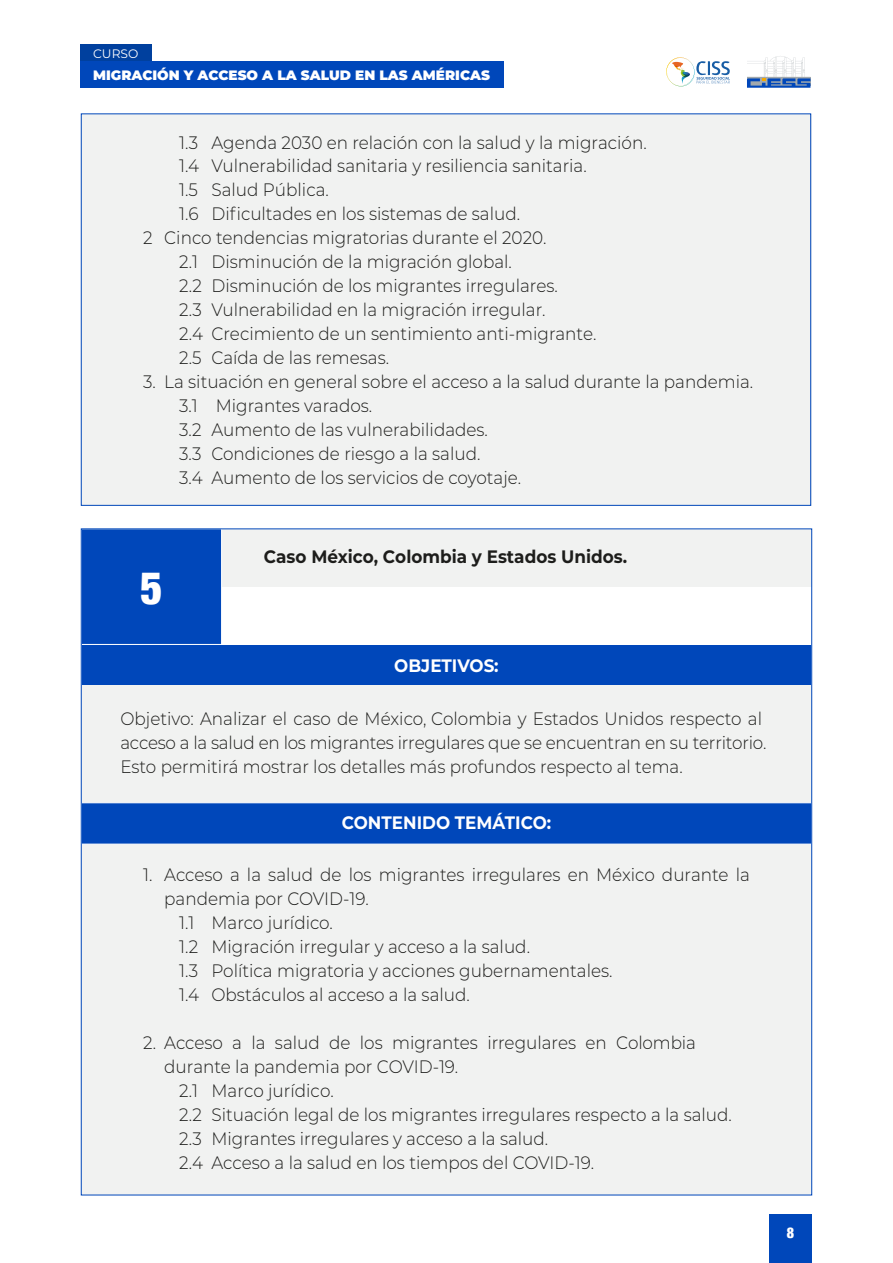
<style>
.page{position:relative;width:893px;height:1263px;background:#fff}
.page>*{position:absolute;margin:0;border:0;box-sizing:border-box;transform-origin:0 0}
.t1{font:900 condensed 45.45px "Helvetica Neue";color:#fff;scale:.93 1}
.t2{font:300 18px/24px "Montserrat";color:#1d1d1b;scale:.94 1}
.t3{font:700 18px "Montserrat";color:#1d1d1b;scale:.94 1}
.t4{font:700 18px "Montserrat";color:#fff;scale:.93 1}
.t5{font:900 condensed 15px "Helvetica Neue";color:#fff;scale:.93 1}
.t6{font:900 13.65px "Montserrat";color:#fff}
.t7{font:12.3px "Montserrat";color:#fff}
</style>
<div class="page">
<div style="left:81px;top:114px;width:731px;height:391px;background:#f1f2f1"></div>
<svg style="left:747px;top:56px;width:63px;height:32px"></svg>
<svg style="left:666px;top:57px;width:64px;height:29px"></svg>
<div style="left:769px;top:1215px;width:43px;height:48px;background:#0047ba"></div>
<div style="left:80px;top:44px;width:71px;height:19px;background:#00409e"></div>
<div style="left:80px;top:62px;width:423px;height:26px;background:#0047ba"></div>
<div style="left:83px;top:645px;width:727px;height:40px;background:#0047ba"></div>
<div style="left:81px;top:685px;width:731px;height:510px;background:#f1f2f1"></div>
<div style="left:222px;top:529px;width:590px;height:58px;background:#f1f2f1"></div>
<div style="left:81px;top:528px;width:141px;height:117px;background:#0047ba;border:1px solid #fff"></div>
<div style="left:83px;top:803px;width:727px;height:41px;background:#0047ba"></div>
<p class="t7" style="left:93px;top:45px;width:47px">CURSO</p>
<p class="t6" style="left:93px;top:65px;width:398px">MIGRACIÓN Y ACCESO A LA SALUD EN LAS AMÉRICAS</p>
<p class="t2" style="left:143px;top:225px;width:12px">2</p>
<p class="t2" style="left:143px;top:369px;width:15px">3.</p>
<p class="t2" style="left:179px;top:130px;width:499px">1.3 Agenda 2030 en relación con la salud y la migración.</p>
<p class="t2" style="left:179px;top:154px;width:435px">1.4 Vulnerabilidad sanitaria y resiliencia sanitaria.</p>
<p class="t2" style="left:179px;top:178px;width:161px">1.5 Salud Pública.</p>
<p class="t2" style="left:179px;top:202px;width:364px">1.6 Dificultades en los sistemas de salud.</p>
<p class="t2" style="left:164px;top:226px;width:408px">Cinco tendencias migratorias durante el 2020.</p>
<p class="t2" style="left:179px;top:249px;width:355px">2.1 Disminución de la migración global.</p>
<p class="t2" style="left:179px;top:273px;width:404px">2.2 Disminución de los migrantes irregulares.</p>
<p class="t2" style="left:179px;top:297px;width:391px">2.3 Vulnerabilidad en la migración irregular.</p>
<p class="t2" style="left:179px;top:321px;width:445px">2.4 Crecimiento de un sentimiento anti-migrante.</p>
<p class="t2" style="left:179px;top:345px;width:225px">2.5 Caída de las remesas.</p>
<p class="t2" style="left:164px;top:369px;width:628px">La situación en general sobre el acceso a la salud durante la pandemia.</p>
<p class="t2" style="left:179px;top:393px;width:207px">3.1 Migrantes varados.</p>
<p class="t2" style="left:179px;top:417px;width:330px">3.2 Aumento de las vulnerabilidades.</p>
<p class="t2" style="left:179px;top:441px;width:322px">3.3 Condiciones de riesgo a la salud.</p>
<p class="t2" style="left:179px;top:465px;width:365px">3.4 Aumento de los servicios de coyotaje.</p>
<h1 class="t1" style="left:140px;top:550px;width:25px">5</h1>
<p class="t3" style="left:264px;top:543px;width:388px">Caso México, Colombia y Estados Unidos.</p>
<p class="t4" style="left:394px;top:653px;width:114px">OBJETIVOS:</p>
<p class="t2" style="left:120px;top:706px;width:689px">Objetivo: Analizar el caso de México, Colombia y Estados Unidos respecto al acceso a la salud en los migrantes irregulares que se encuentran en su territorio.<br>Esto permitirá mostrar los detalles más profundos respecto al tema.</p>
<p class="t4" style="left:342px;top:810px;width:227px">CONTENIDO TEMÁTICO:</p>
<p class="t2" style="left:164px;top:862px;width:625px">Acceso a la salud de los migrantes irregulares en México durante la</p>
<p class="t2" style="left:164px;top:886px;width:219px">pandemia por COVID-19.</p>
<p class="t2" style="left:179px;top:910px;width:165px">1.1 Marco jurídico.</p>
<p class="t2" style="left:179px;top:934px;width:375px">1.2 Migración irregular y acceso a la salud.</p>
<p class="t2" style="left:179px;top:958px;width:463px">1.3 Política migratoria y acciones gubernamentales.</p>
<p class="t2" style="left:179px;top:982px;width:311px">1.4 Obstáculos al acceso a la salud.</p>
<p class="t2" style="left:143px;top:1030px;width:590px">2. Acceso a la salud de los migrantes irregulares en Colombia</p>
<p class="t2" style="left:164px;top:1054px;width:314px">durante la pandemia por COVID-19.</p>
<p class="t2" style="left:179px;top:1078px;width:166px">2.1 Marco jurídico.</p>
<p class="t2" style="left:179px;top:1102px;width:589px">2.2 Situación legal de los migrantes irregulares respecto a la salud.</p>
<p class="t2" style="left:179px;top:1126px;width:394px">2.3 Migrantes irregulares y acceso a la salud.</p>
<p class="t2" style="left:179px;top:1150px;width:443px">2.4 Acceso a la salud en los tiempos del COVID-19.</p>
<p class="t2" style="left:143px;top:862px;width:11px">1.</p>
<p class="t5" style="left:787px;top:1220px;width:9px">8</p>
</div>
